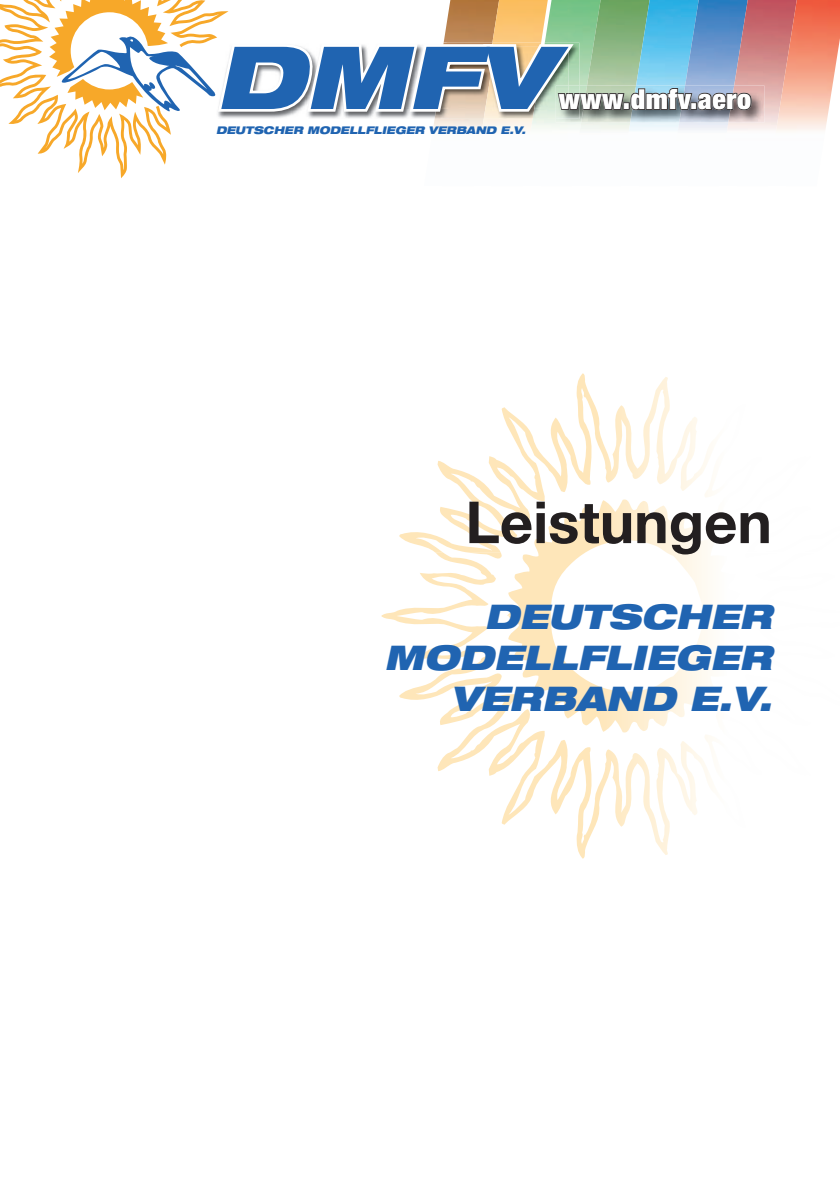
<style>
.page{position:relative;width:840px;height:1191px;background:#fff}
.page>*{position:absolute;margin:0;border:0;box-sizing:border-box;transform-origin:0 0}
.t1{font:italic 900 expanded 87px "Helvetica Neue LT Std";color:#2064b1}
.t2{font:700 58px "Helvetica Neue";color:#231f20}
.t3{font:italic 900 expanded 34px/40.8px "Helvetica Neue";color:#2064b1;text-align:right}
.t4{font:900 condensed 27.6px "Helvetica Neue LT Std";letter-spacing:.02em;color:#fff}
.t5{font:italic 900 expanded 10.6px "Helvetica Neue";color:#2064b1}
</style>
<div class="page">
<svg style="left:437px;top:373px;width:273px;height:124px"></svg>
<svg style="left:437px;top:735px;width:273px;height:123px"></svg>
<svg style="left:381px;top:497px;width:329px;height:238px"></svg>
<img style="left:473px;top:119px;width:49px;height:16px">
<img style="left:570px;top:0;width:49px;height:134px">
<img style="left:619px;top:0;width:49px;height:131px">
<img style="left:668px;top:0;width:49px;height:130px">
<img style="left:717px;top:0;width:49px;height:130px">
<img style="left:766px;top:0;width:73px;height:131px">
<svg style="left:0;top:0;width:171px;height:178px"></svg>
<img style="left:218px;top:115px;width:216px;height:4px">
<img style="left:434px;top:115px;width:49px;height:4px">
<img style="left:483px;top:115px;width:49px;height:4px">
<img style="left:532px;top:115px;width:23px;height:4px">
<img style="left:555px;top:115px;width:26px;height:8px">
<img style="left:581px;top:86px;width:49px;height:37px">
<img style="left:630px;top:86px;width:48px;height:37px">
<img style="left:678px;top:86px;width:49px;height:37px">
<img style="left:727px;top:86px;width:37px;height:37px">
<img style="left:555px;top:115px;width:24px;height:4px">
<img style="left:585px;top:93px;width:39px;height:17px">
<svg style="left:49px;top:0;width:536px;height:115px"></svg>
<svg style="left:622px;top:102px;width:7px;height:8px"></svg>
<img style="left:630px;top:93px;width:2px;height:16px">
<img style="left:632px;top:88px;width:13px;height:22px">
<img style="left:645px;top:93px;width:22px;height:17px">
<img style="left:667px;top:88px;width:10px;height:22px">
<img style="left:677px;top:93px;width:4px;height:17px">
<img style="left:681px;top:93px;width:11px;height:17px">
<svg style="left:690px;top:102px;width:6px;height:8px"></svg>
<img style="left:697px;top:93px;width:33px;height:17px">
<img style="left:730px;top:93px;width:21px;height:17px">
<p class="t1" style="left:215px;top:21px;width:337px">DMFV</p>
<p class="t4" style="left:558px;top:81px;width:194px">www.dmfv.aero</p>
<p class="t5" style="left:216px;top:123px;width:311px">DEUTSCHER MODELLFLIEGER VERBAND E.V.</p>
<p class="t2" style="left:465px;top:486px;width:308px">Leistungen</p>
<p class="t3" style="left:384px;top:595px;width:389px">DEUTSCHER<br>MODELLFLIEGER<br>VERBAND E.V.</p>
</div>
